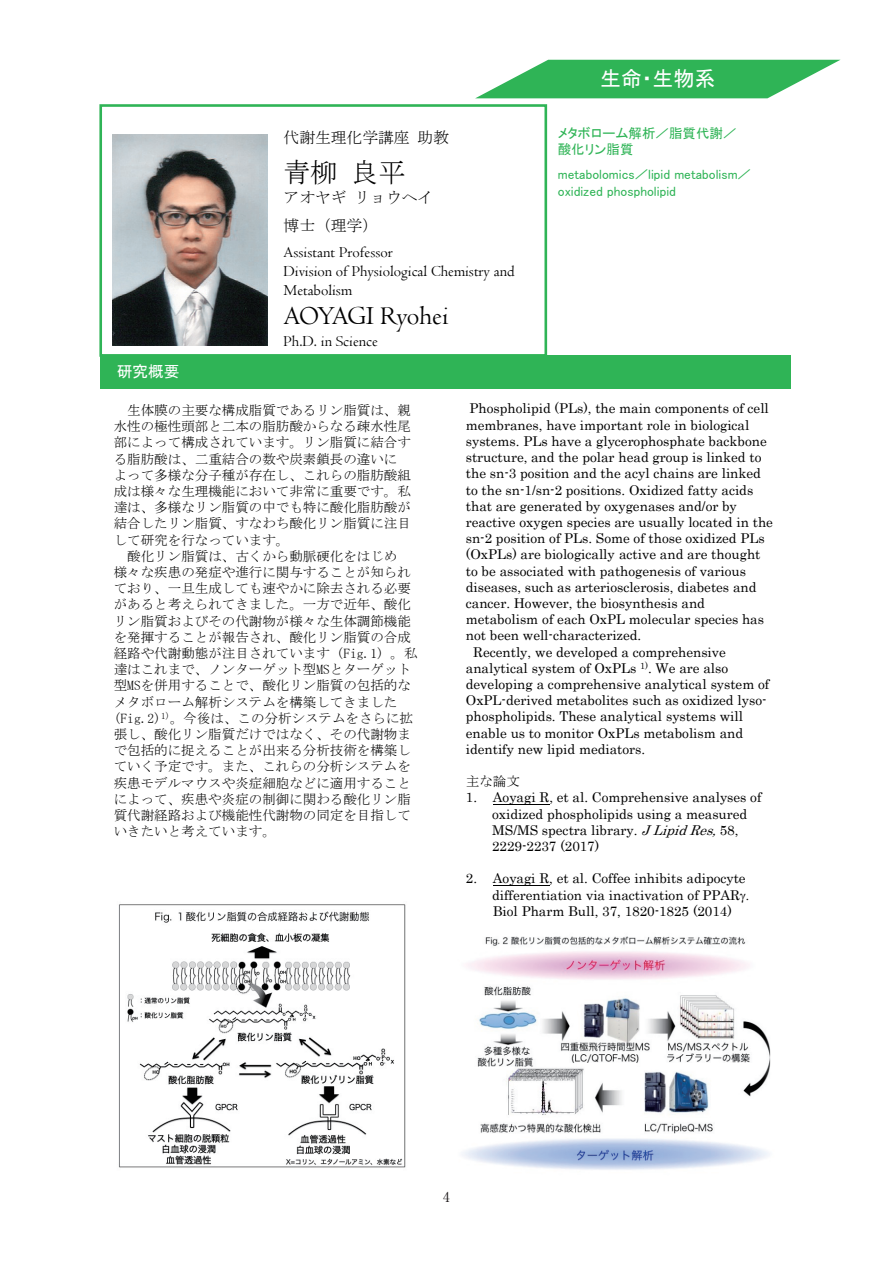
<style>
.page{position:relative;width:893px;height:1263px;background:#fff}
.page>*{position:absolute;margin:0;border:0;box-sizing:border-box;transform-origin:0 0}
.t1{font:27px "Centaur";letter-spacing:-.035em;color:#000}
.t2{font:27px "MS Mincho";color:#000}
.t3{font:21px "MS P Gothic";color:#fff}
.t4{font:15.75px/18.9px "Centaur";color:#000}
.t5{font:15.75px/27.9px "MS Mincho";color:#000}
.t6{font:15.75px "MS P Gothic";color:#fff}
.t7{font:15px "Century";color:#000}
.t8{font:13.5px/16.2px "Century";color:#000}
.t9{font:13.5px/16.2px "MS Mincho";color:#000}
.t10{font:13.5px/16.2px "MS P Gothic";color:#2fb456}
.t11{font:13.5px "Ryumin Pr 6";color:#231f20}
.s1{font-style:italic}
</style>
<div class="page">
<div style="left:100px;top:355px;width:690px;height:33px;background:#2fb456"></div>
<svg style="left:99px;top:104px;width:448px;height:253px"></svg>
<hr style="left:493px;top:804px;width:56px;height:1px;background:#000">
<hr style="left:493px;top:885px;width:56px;height:1px;background:#000">
<svg style="left:476px;top:60px;width:364px;height:38px"></svg>
<img style="left:118px;top:904px;width:288px;height:264px">
<img style="left:462px;top:936px;width:309px;height:234px">
<svg style="left:108px;top:128px;width:166px;height:224px;background:#999897"></svg>
<p class="t6" style="left:117px;top:364px;width:64px">研究概要</p>
<p class="t5" style="left:284px;top:123px;width:167px">代謝生理化学講座助教</p>
<h1 class="t2" style="left:284px;top:159px;width:123px">青柳良平</h1>
<p class="t5" style="left:284px;top:184px;width:151px">アオヤギリョウヘイ博士（理学）</p>
<p class="t4" style="left:284px;top:243px;width:233px">Assistant Professor<br>Division of Physiological Chemistry and<br>Metabolism</p>
<h1 class="t1" style="left:284px;top:299px;width:166px">AOYAGI Ryohei</h1>
<p class="t4" style="left:284px;top:332px;width:96px">Ph.D. in Science</p>
<h2 class="t3" style="left:600px;top:68px;width:117px">生命・生物系</h2>
<p class="t10" style="left:558px;top:125px;width:180px">メタボローム解析／脂質代謝／酸化リン脂質</p>
<p class="t10" style="left:558px;top:166px;width:195px">metabolomics／lipid metabolism／oxidized phospholipid</p>
<p class="t9" style="left:114px;top:402px;width:299px;text-indent:14px">生体膜の主要な構成脂質であるリン脂質は、親水性の極性頭部と二本の脂肪酸からなる疎水性尾部によって構成されています。リン脂質に結合する脂肪酸は、二重結合の数や炭素鎖長の違いによって多様な分子種が存在し、これらの脂肪酸組成は様々な生理機能において非常に重要です。私達は、多様なリン脂質の中でも特に酸化脂肪酸が結合したリン脂質、すなわち酸化リン脂質に注目して研究を行なっています。</p>
<p class="t9" style="left:114px;top:548px;width:305px;text-indent:14px">酸化リン脂質は、古くから動脈硬化をはじめ<br>様々な疾患の発症や進行に関与することが知られており、一旦生成しても速やかに除去される必要があると考えられてきました。一方で近年、酸化リン脂質およびその代謝物が様々な生体調節機能を発揮することが報告され、酸化リン脂質の合成経路や代謝動態が注目されています (Fig.1) 。私達はこれまで、ノンターゲット型MSとターゲット型MSを併用することで、酸化リン脂質の包括的なメタボローム解析システムを構築してきました(Fig.2)<sup>1)</sup>。今後は、この分析システムをさらに拡張し、酸化リン脂質だけではなく、その代謝物まで包括的に捉えることが出来る分析技術を構築していく予定です。また、これらの分析システムを疾患モデルマウスや炎症細胞などに適用することによって、疾患や炎症の制御に関わる酸化リン脂質代謝経路および機能性代謝物の同定を目指していきたいと考えています。</p>
<p class="t8" style="left:470px;top:399px;width:301px">Phospholipid (PLs), the main components of cell</p>
<p class="t8" style="left:466px;top:416px;width:285px">membranes, have important role in biological</p>
<p class="t8" style="left:466px;top:432px;width:302px">systems. PLs have a glycerophosphate backbone</p>
<p class="t8" style="left:466px;top:448px;width:297px">structure, and the polar head group is linked to</p>
<p class="t8" style="left:466px;top:464px;width:297px">the sn-3 position and the acyl chains are linked</p>
<p class="t8" style="left:466px;top:480px;width:289px">to the sn-1/sn-2 positions. Oxidized fatty acids</p>
<p class="t8" style="left:466px;top:497px;width:272px">that are generated by oxygenases and/or by</p>
<p class="t8" style="left:466px;top:513px;width:309px">reactive oxygen species are usually located in the</p>
<p class="t8" style="left:466px;top:529px;width:300px">sn-2 position of PLs. Some of those oxidized PLs</p>
<p class="t8" style="left:466px;top:545px;width:296px">(OxPLs) are biologically active and are thought</p>
<p class="t8" style="left:466px;top:561px;width:282px">to be associated with pathogenesis of various</p>
<p class="t8" style="left:466px;top:578px;width:292px">diseases, such as arteriosclerosis, diabetes and</p>
<p class="t8" style="left:466px;top:594px;width:241px">cancer. However, the biosynthesis and</p>
<p class="t8" style="left:466px;top:610px;width:300px">metabolism of each OxPL molecular species has</p>
<p class="t8" style="left:466px;top:626px;width:177px">not been well-characterized.</p>
<p class="t8" style="left:473px;top:642px;width:254px">Recently, we developed a comprehensive</p>
<p class="t8" style="left:466px;top:659px;width:264px">analytical system of OxPLs <sup>1)</sup>. We are also</p>
<p class="t8" style="left:466px;top:675px;width:305px">developing a comprehensive analytical system of</p>
<p class="t8" style="left:466px;top:691px;width:302px">OxPL-derived metabolites such as oxidized lyso-</p>
<p class="t8" style="left:466px;top:707px;width:279px">phospholipids. These analytical systems will</p>
<p class="t8" style="left:466px;top:723px;width:279px">enable us to monitor OxPLs metabolism and</p>
<p class="t8" style="left:466px;top:740px;width:181px">identify new lipid mediators.</p>
<p class="t9" style="left:466px;top:773px;width:55px">主な論文</p>
<p class="t8" style="left:492px;top:788px;width:271px;text-indent:-26px">1. Aoyagi R, et al. Comprehensive analyses of oxidized phospholipids using a measured MS/MS spectra library. <span class="s1">JLipidRes,</span>58, 2229-2237 (2017)</p>
<p class="t8" style="left:492px;top:869px;width:255px;text-indent:-26px">2. Aoyagi R, et al. Coffee inhibits adipocyte differentiation via inactivation of PPAR<br>Biol Pharm Bull, 37, 1820-1825 (2014)</p>
<p class="t7" style="left:440px;top:1179px;width:10px">4</p>
<p class="t11" style="left:443px;top:1186px;width:8px">4</p>
</div>
